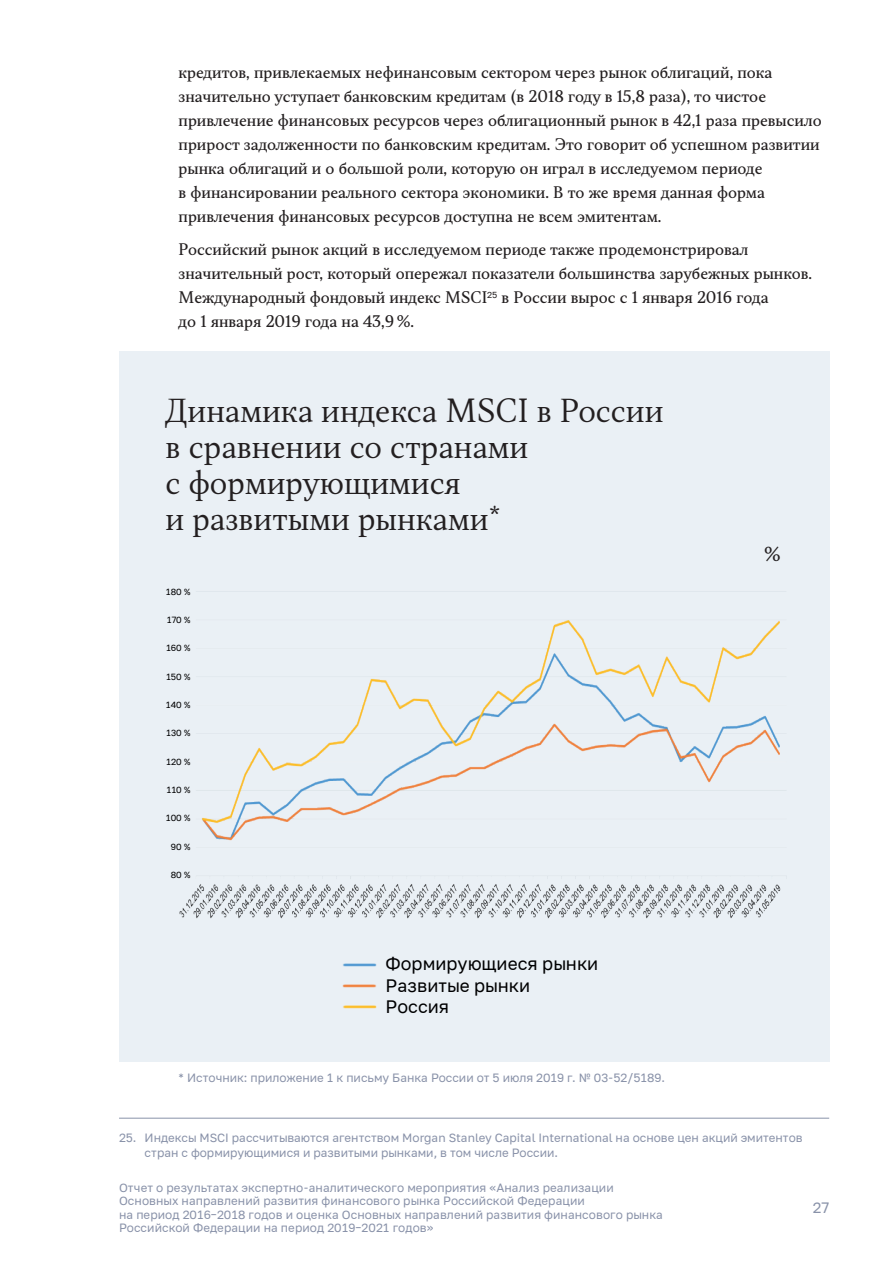
<style>
.page{position:relative;width:893px;height:1263px;background:#fff}
.page>*{position:absolute;margin:0;border:0;box-sizing:border-box;transform-origin:0 0}
.t1{font:300 30px/36px "TT Jenevers";color:#231f20}
.t2{font:18px/21.6px "PT Russia Text";color:#000001}
.t3{font:18px "TT Jenevers";color:#231f20}
.Текст___Абзац{font:15px/24px "TT Jenevers";color:#231f20}
.t4{font:15px "PT Russia Text";color:#8992a9}
.Cноска{font:12px/13.5px "PT Russia Text";letter-spacing:.005em;color:#8992a9}
.сноска_под_таблицей{font:12px "PT Russia Text";color:#8992a9}
.t5{font:9px "PT Russia Text";color:#000001}
</style>
<div class="page">
<div style="left:119px;top:351px;width:710px;height:710px;background:#eaf0f5"></div>
<img style="left:342px;top:963px;width:35px;height:46px">
<img style="left:179px;top:620px;width:607px;height:299px">
<div style="left:156px;top:580px;width:37px;height:304px;background:#eaf0f5"></div>
<hr style="left:119px;top:1118px;width:710px;height:1px;background:#8992a9">
<p class="Текст___Абзац" style="left:179px;top:61px;width:645px">кредитов, привлекаемых нефинансовым сектором через рынок облигаций, пока значительно уступает банковским кредитам (в 2018 году в 15,8 раза), то чистое привлечение финансовых ресурсов через облигационный рынок в 42,1 раза превысило прирост задолженности по банковским кредитам. Это говорит об успешном развитии рынка облигаций и о большой роли, которую он играл в исследуемом периоде<br>в финансировании реального сектора экономики. В то же время данная форма привлечения финансовых ресурсов доступна не всем эмитентам.</p>
<p class="Текст___Абзац" style="left:179px;top:237px;width:635px">Российский рынок акций в исследуемом периоде также продемонстрировал значительный рост, который опережал показатели большинства зарубежных рынков.<br>Международный фондовый индекс MSCI<sup>25</sup> в России вырос с 1 января 2016 года<br>до 1 января 2019 года на 43,9 %.</p>
<p class="t1" style="left:166px;top:393px;width:499px">Динамика индекса MSCI в России в сравнении со странами<br>с формирующимися<br>и развитыми рынками*</p>
<p class="t5" style="left:166px;top:586px;width:26px">180 %</p>
<p class="t5" style="left:167px;top:614px;width:25px">170 %</p>
<p class="t5" style="left:166px;top:643px;width:26px">160 %</p>
<p class="t5" style="left:166px;top:671px;width:26px">150 %</p>
<p class="t5" style="left:166px;top:699px;width:26px">140 %</p>
<p class="t5" style="left:166px;top:728px;width:26px">130 %</p>
<p class="t5" style="left:166px;top:756px;width:26px">120 %</p>
<p class="t5" style="left:166px;top:785px;width:25px">110 %</p>
<p class="t5" style="left:166px;top:813px;width:26px">100 %</p>
<p class="t5" style="left:171px;top:841px;width:21px">90 %</p>
<p class="t5" style="left:171px;top:870px;width:21px">80 %</p>
<p class="t2" style="left:386px;top:953px;width:214px">Формирующиеся рынки<br>Развитые рынки<br>Россия</p>
<p class="сноска_под_таблицей" style="left:179px;top:1070px;width:488px">* Источник: приложение 1 к письму Банка России от 5 июля 2019 г. № 03-52/5189.</p>
<p class="t3" style="left:764px;top:543px;width:18px">%</p>
<p class="Cноска" style="left:145px;top:1130px;width:660px;line-height:15px;text-indent:-26px">25. Индексы MSCI рассчитываются агентством Morgan Stanley Capital International на основе цен акций эмитентов стран с формирующимися и развитыми рынками, в том числе России.</p>
<p class="Cноска" style="left:119px;top:1180px;width:545px">Отчет о результатах экспертно-аналитического мероприятия «Анализ реализации Основных направлений развития финансового рынка Российской Федерации<br>на период 2016–2018 годов и оценка Основных направлений развития финансового рынка Российской Федерации на период 2019–2021 годов»</p>
<p class="t4" style="left:813px;top:1199px;width:18px">27</p>
</div>
